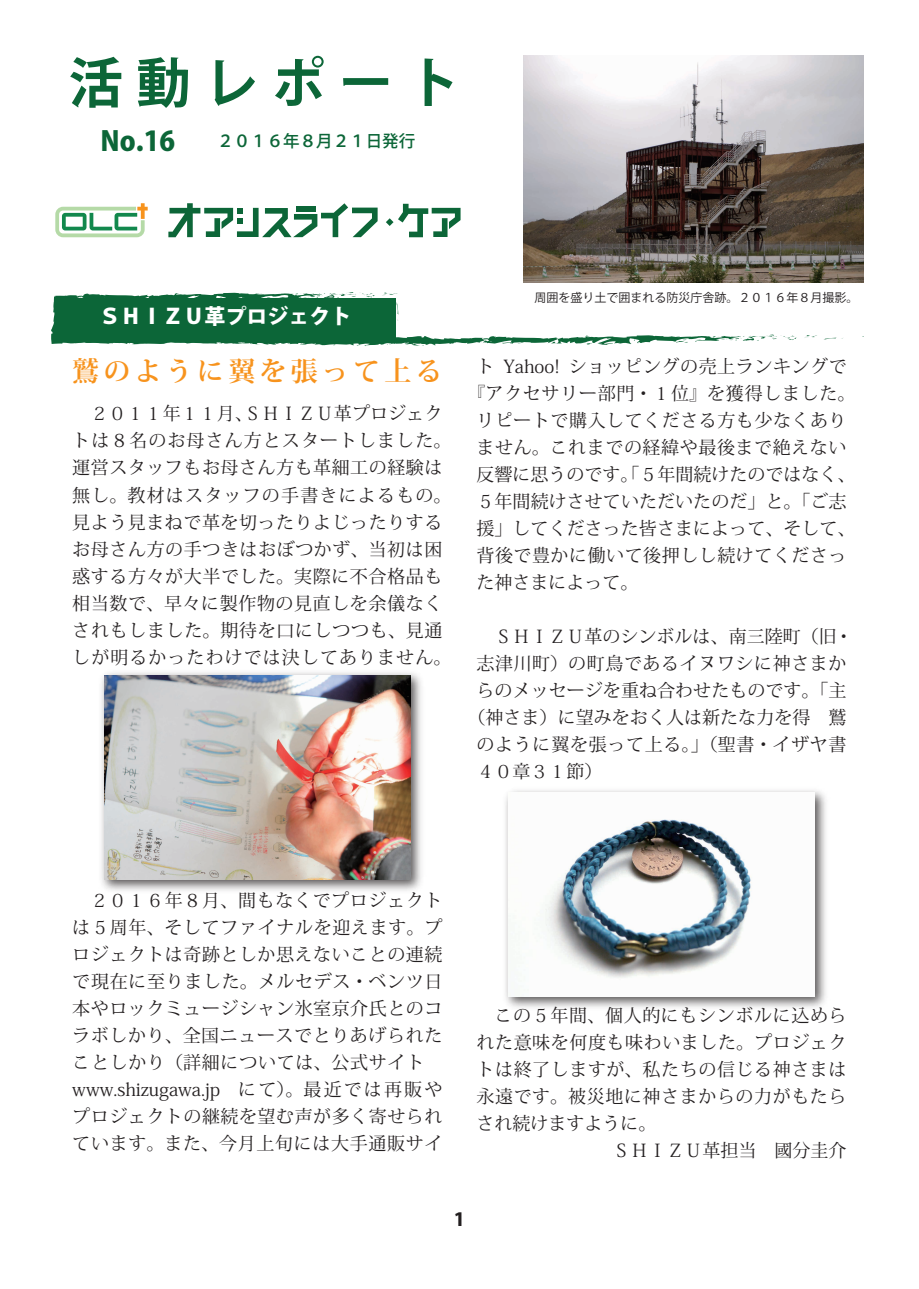
<style>
.page{position:relative;width:919px;height:1289px;background:#fff}
.page>*{position:absolute;margin:0;border:0;box-sizing:border-box;transform-origin:0 0}
.t1{font:700 54px "Koz Go Pr 6 N";letter-spacing:.25em;color:#0c6638}
.t2{font:700 27px "Koz Min Pr 6 N";letter-spacing:.155em;color:#f7931d}
.t3{font:800 21px "Koz Go Pr 6 N";color:#fff}
.t4{font:18px/27px "Koz Min Pr 6 N";letter-spacing:.03em;color:#231f20}
.t5{font:18px "Koz Min Pr 6 N";letter-spacing:.005em;color:#231f20}
.t6{font:18px "Koz Min Pr 6 N";color:#231f20}
.t7{font:800 18px "Koz Go Pro";color:#231f20}
.t8{font:500 16.5px "Koz Go Pr 6 N";color:#0c6638}
.t9{font:12px "Koz Go Pr 6 N";color:#231f20}
.s1{font-weight:800;font-size:27px}
.s2{font-size:21px}
</style>
<div class="page">
<img style="left:101px;top:672px;width:320px;height:219px">
<img style="left:104px;top:675px;width:306px;height:204px">
<img style="left:413px;top:707px;width:413px;height:301px">
<img style="left:508px;top:792px;width:306px;height:204px">
<svg style="left:804px;top:335px;width:39px;height:5px"></svg>
<svg style="left:51px;top:292px;width:746px;height:54px"></svg>
<svg style="left:168px;top:203px;width:209px;height:34px"></svg>
<svg style="left:386px;top:204px;width:74px;height:33px"></svg>
<svg style="left:55px;top:203px;width:93px;height:34px"></svg>
<img style="left:523px;top:55px;width:340px;height:227px">
<h1 class="t1" style="left:69px;top:53px;width:393px">活動レポート</h1>
<p class="t8" style="left:100px;top:132px;width:316px"><span class="s1">No.16</span><span class="s2">　　</span>２０１６年８月２１日発行</p>
<p class="t3" style="left:99px;top:304px;width:253px">ＳＨＩＺＵ革プロジェクト</p>
<h2 class="t2" style="left:72px;top:356px;width:372px">鷲のように翼を張って上る</h2>
<p class="t4" style="left:72px;top:401px;width:381px">　２０１１年１１月、ＳＨＩＺＵ革プロジェクトは８名のお母さん方とスタートしました。運営スタッフもお母さん方も革細工の経験は無し。教材はスタッフの手書きによるもの。見よう見まねで革を切ったりよじったりするお母さん方の手つきはおぼつかず、当初は困惑する方々が大半でした。実際に不合格品も相当数で、早々に製作物の見直しを余儀なくされもしました。期待を口にしつつも、見通しが明るかったわけでは決してありません。</p>
<p class="t9" style="left:534px;top:290px;width:326px">周囲を盛り土で囲まれる防災庁舎跡。２０１６年８月撮影。</p>
<p class="t4" style="left:476px;top:353px;width:372px">ト Yahoo! ショッピングの売上ランキングで</p>
<p class="t4" style="left:467px;top:380px;width:389px">『アクセサリー部門・１位』を獲得しました。</p>
<p class="t4" style="left:476px;top:407px;width:371px">リピートで購入してくださる方も少なくあり</p>
<p class="t4" style="left:476px;top:434px;width:371px">ません。これまでの経緯や最後まで絶えない</p>
<p class="t6" style="left:476px;top:464px;width:380px">反響に思うのです。「５年間続けたのではなく、</p>
<p class="t5" style="left:476px;top:491px;width:371px">５年間続けさせていただいたのだ」と。「ご志</p>
<p class="t5" style="left:476px;top:518px;width:380px">援」してくださった皆さまによって、そして、</p>
<p class="t4" style="left:476px;top:542px;width:371px">背後で豊かに働いて後押しし続けてくださっ</p>
<p class="t6" style="left:476px;top:572px;width:163px">た神さまによって。</p>
<p class="t6" style="left:476px;top:626px;width:378px">　ＳＨＩＺＵ革のシンボルは、南三陸町（旧・</p>
<p class="t4" style="left:476px;top:650px;width:371px">志津川町）の町鳥であるイヌワシに神さまか</p>
<p class="t5" style="left:476px;top:680px;width:371px">らのメッセージを重ね合わせたものです。「主</p>
<p class="t5" style="left:467px;top:707px;width:380px">（神さま）に望みをおく人は新たな力を得　鷲</p>
<p class="t4" style="left:476px;top:731px;width:371px">のように翼を張って上る。」（聖書・イザヤ書</p>
<p class="t4" style="left:476px;top:758px;width:127px">４０章３１節）</p>
<p class="t4" style="left:72px;top:887px;width:371px;text-align:justify">　２０１６年８月、間もなくでプロジェクトは５周年、そしてファイナルを迎えます。プロジェクトは奇跡としか思えないことの連続で現在に至りました。メルセデス・ベンツ日本やロックミュージシャン氷室京介氏とのコラボしかり、全国ニュースでとりあげられたことしかり（詳細については、公式サイト　www.shizugawa.jp　にて）。最近では再販やプロジェクトの継続を望む声が多く寄せられています。また、今月上旬には大手通販サイ</p>
<p class="t4" style="left:476px;top:1001px;width:371px">　この５年間、個人的にもシンボルに込めら</p>
<p class="t4" style="left:476px;top:1028px;width:371px">れた意味を何度も味わいました。プロジェク</p>
<p class="t4" style="left:476px;top:1055px;width:371px">トは終了しますが、私たちの信じる神さまは</p>
<p class="t4" style="left:476px;top:1082px;width:371px">永遠です。被災地に神さまからの力がもたら</p>
<p class="t6" style="left:476px;top:1112px;width:181px">され続けますように。</p>
<p class="t6" style="left:612px;top:1139px;width:235px">ＳＨＩＺＵ革担当　國分圭介</p>
<p class="t7" style="left:454px;top:1207px;width:12px">1</p>
</div>
